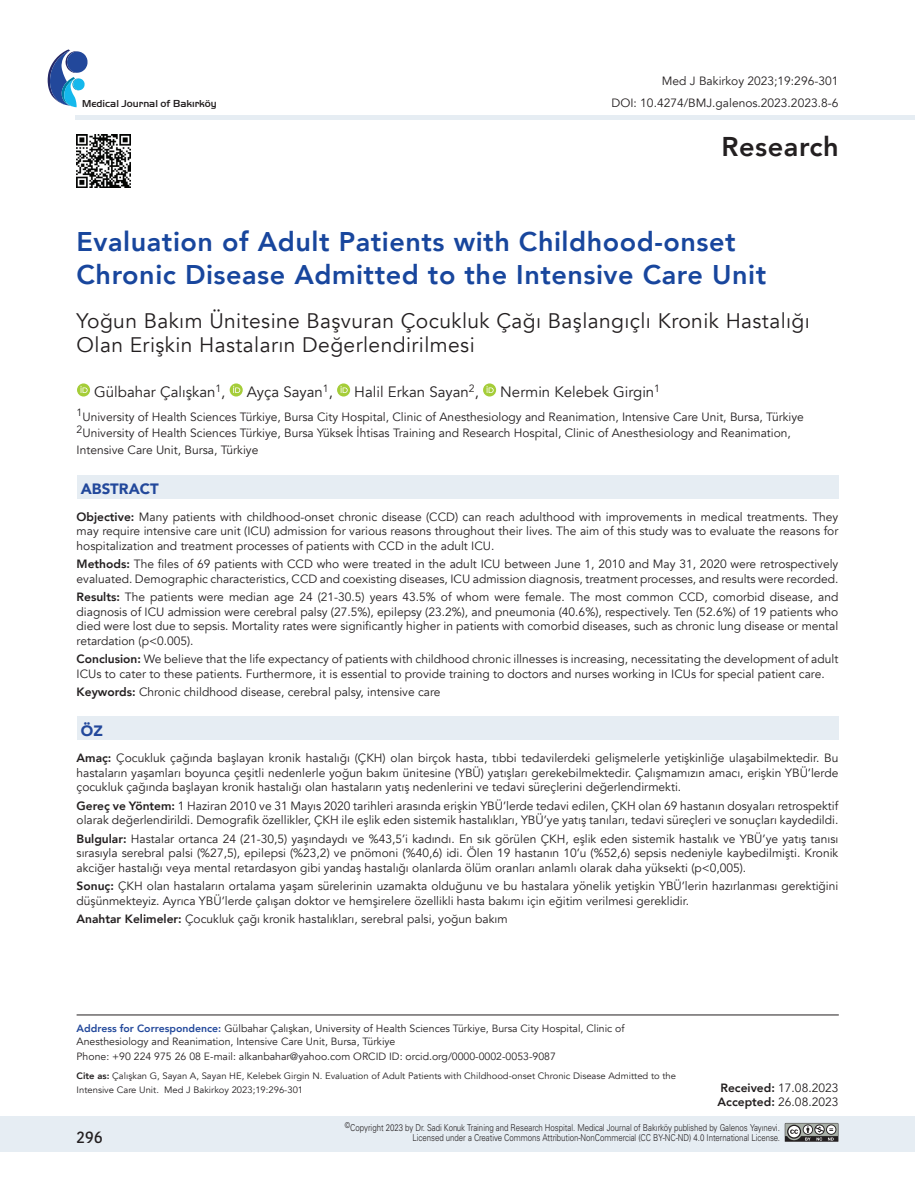
<style>
.page{position:relative;width:915px;height:1191px;background:#fff}
.page>*{position:absolute;margin:0;border:0;box-sizing:border-box;transform-origin:0 0}
.t1{font:800 27.15px "Avenir";letter-spacing:.02em;color:#231f20}
.t2{font:800 27px/32.4px "Avenir";letter-spacing:.02em;color:#18469d}
.t3{font:21px/24px "Avenir";letter-spacing:.02em;color:#231f20}
.t4{font:500 16.5px "Kohinoor Devanagari";color:#231f20}
.t5{font:15px "Avenir";color:#231f20}
.t6{font:900 15px "Avenir";color:#22489b}
.t7{font:12px/14.4px "Avenir";color:#231f20}
.t8{font:10.5px/12.8px "Avenir";color:#231f20}
.t9{font:500 10.5px "Handel Got D";color:#231f20}
.t10{font:9.45px/10.5px "Univers Light Tr";letter-spacing:-.005em;color:#231f20;text-align:right;scale:.83 1}
.t11{font:9.3px/13.5px "Avenir";color:#231f20}
.s1{font-weight:800}
.s2{font-weight:800;color:#22489b}
</style>
<div class="page">
<div style="left:0;top:1116px;width:914px;height:35px;background:#e6edf3"></div>
<hr style="left:75px;top:115px;width:839px;height:4px;background:#e6edf3">
<svg style="left:48px;top:49px;width:40px;height:58px"></svg>
<hr style="left:77px;top:1014px;width:761px;height:1px;background:#231f20">
<svg style="left:784px;top:1123px;width:54px;height:18px"></svg>
<img style="left:77px;top:134px;width:53px;height:54px">
<svg style="left:77px;top:383px;width:13px;height:13px"></svg>
<svg style="left:80px;top:386px;width:8px;height:7px"></svg>
<svg style="left:229px;top:383px;width:14px;height:13px"></svg>
<svg style="left:233px;top:386px;width:7px;height:7px"></svg>
<svg style="left:337px;top:383px;width:13px;height:13px"></svg>
<svg style="left:340px;top:386px;width:7px;height:7px"></svg>
<svg style="left:483px;top:383px;width:13px;height:13px"></svg>
<svg style="left:486px;top:386px;width:7px;height:7px"></svg>
<div style="left:77px;top:475px;width:761px;height:23px;background:#e6edf3"></div>
<div style="left:77px;top:716px;width:761px;height:24px;background:#e6edf3"></div>
<p class="t9" style="left:82px;top:98px;width:136px">Medical Journal of Bakırköy</p>
<p class="t7" style="left:661px;top:74px;width:178px">Med J Bakirkoy 2023;19:296-301</p>
<p class="t7" style="left:611px;top:96px;width:228px">DOI: 10.4274/BMJ.galenos.2023.2023.8-6</p>
<h1 class="t1" style="left:721px;top:126px;width:119px">Research</h1>
<h2 class="t2" style="left:77px;top:226px;width:691px">Evaluation of Adult Patients with Childhood-onset<br>Chronic Disease Admitted to the Intensive Care Unit</h2>
<h3 class="t3" style="left:77px;top:309px;width:734px">Yoğun Bakım Ünitesine Başvuran Çocukluk Çağı Başlangıçlı Kronik Hastalığı<br>Olan Erişkin Hastaların Değerlendirilmesi</h3>
<p class="t5" style="left:94px;top:382px;width:133px">Gülbahar Çalışkan<sup>1</sup>,</p>
<p class="t5" style="left:247px;top:382px;width:87px">Ayça Sayan<sup>1</sup>,</p>
<p class="t5" style="left:354px;top:382px;width:126px">Halil Erkan Sayan<sup>2</sup>,</p>
<p class="t5" style="left:500px;top:382px;width:161px">Nermin Kelebek Girgin<sup>1</sup></p>
<p class="t7" style="left:77px;top:409px;width:728px;line-height:16.5px"><sup>1</sup>University of Health Sciences Türkiye, Bursa City Hospital, Clinic of Anesthesiology and Reanimation, Intensive Care Unit, Bursa, Türkiye<br><sup>2</sup>University of Health Sciences Türkiye, Bursa Yüksek İhtisas Training and Research Hospital, Clinic of Anesthesiology and Reanimation,<br>Intensive Care Unit, Bursa, Türkiye</p>
<p class="t6" style="left:81px;top:476px;width:79px">ABSTRACT</p>
<p class="t7" style="left:77px;top:509px;width:763px;text-align:justify"><span class="s1">Objective:</span> Many patients with childhood-onset chronic disease (CCD) can reach adulthood with improvements in medical treatments. They may require intensive care unit (ICU) admission for various reasons throughout their lives. The aim of this study was to evaluate the reasons for hospitalization and treatment processes of patients with CCD in the adult ICU.</p>
<p class="t7" style="left:77px;top:557px;width:763px"><span class="s1">Methods:</span> The files of 69 patients with CCD who were treated in the adult ICU between June 1, 2010 and May 31, 2020 were retrospectively evaluated. Demographic characteristics, CCD and coexisting diseases, ICU admission diagnosis, treatment processes, and results were recorded.</p>
<p class="t7" style="left:77px;top:590px;width:763px;text-align:justify"><span class="s1">Results:</span> The patients were median age 24 (21-30.5) years 43.5% of whom were female. The most common CCD, comorbid disease, and diagnosis of ICU admission were cerebral palsy (27.5%), epilepsy (23.2%), and pneumonia (40.6%), respectively. Ten (52.6%) of 19 patients who died were lost due to sepsis. Mortality rates were significantly higher in patients with comorbid diseases, such as chronic lung disease or mental retardation (p&lt;0.005).</p>
<p class="t7" style="left:77px;top:652px;width:763px"><span class="s1">Conclusion:</span> We believe that the life expectancy of patients with childhood chronic illnesses is increasing, necessitating the development of adult<br>ICUs to cater to these patients. Furthermore, it is essential to provide training to doctors and nurses working in ICUs for special patient care.</p>
<p class="t7" style="left:77px;top:685px;width:365px"><span class="s1">Keywords:</span> Chronic childhood disease, cerebral palsy, intensive care</p>
<p class="t6" style="left:81px;top:717px;width:23px">ÖZ</p>
<p class="t7" style="left:77px;top:751px;width:763px;text-align:justify"><span class="s1">Amaç:</span> Çocukluk çağında başlayan kronik hastalığı (ÇKH) olan birçok hasta, tıbbi tedavilerdeki gelişmelerle yetişkinliğe ulaşabilmektedir. Bu hastaların yaşamları boyunca çeşitli nedenlerle yoğun bakım ünitesine (YBÜ) yatışları gerekebilmektedir. Çalışmamızın amacı, erişkin YBÜ’lerde çocukluk çağında başlayan kronik hastalığı olan hastaların yatış nedenlerini ve tedavi süreçlerini değerlendirmekti.</p>
<p class="t7" style="left:77px;top:798px;width:763px"><span class="s1">Gereç ve Yöntem:</span> 1 Haziran 2010 ve 31 Mayıs 2020 tarihleri arasında erişkin YBÜ’lerde tedavi edilen, ÇKH olan 69 hastanın dosyaları retrospektif olarak değerlendirildi. Demografik özellikler, ÇKH ile eşlik eden sistemik hastalıkları, YBÜ’ye yatış tanıları, tedavi süreçleri ve sonuçları kaydedildi.</p>
<p class="t7" style="left:77px;top:831px;width:763px;text-align:justify"><span class="s1">Bulgular:</span> Hastalar ortanca 24 (21-30,5) yaşındaydı ve %43,5’i kadındı. En sık görülen ÇKH, eşlik eden sistemik hastalık ve YBÜ’ye yatış tanısı sırasıyla serebral palsi (%27,5), epilepsi (%23,2) ve pnömoni (%40,6) idi. Ölen 19 hastanın 10’u (%52,6) sepsis nedeniyle kaybedilmişti. Kronik akciğer hastalığı veya mental retardasyon gibi yandaş hastalığı olanlarda ölüm oranları anlamlı olarak daha yüksekti (p&lt;0,005).</p>
<p class="t7" style="left:77px;top:879px;width:763px"><span class="s1">Sonuç:</span> ÇKH olan hastaların ortalama yaşam sürelerinin uzamakta olduğunu ve bu hastalara yönelik yetişkin YBÜ’lerin hazırlanması gerektiğini düşünmekteyiz. Ayrıca YBÜ’lerde çalışan doktor ve hemşirelere özellikli hasta bakımı için eğitim verilmesi gereklidir.</p>
<p class="t7" style="left:77px;top:912px;width:432px"><span class="s1">Anahtar Kelimeler:</span> Çocukluk çağı kronik hastalıkları, serebral palsi, yoğun bakım</p>
<p class="t8" style="left:77px;top:1022px;width:549px"><span class="s2">Address for Correspondence:</span> Gülbahar Çalışkan, University of Health Sciences Türkiye, Bursa City Hospital, Clinic of<br>Anesthesiology and Reanimation, Intensive Care Unit, Bursa, Türkiye</p>
<p class="t8" style="left:77px;top:1050px;width:480px">Phone: +90 224 975 26 08 E-mail: alkanbahar@yahoo.com ORCID ID: orcid.org/0000-0002-0053-9087</p>
<p class="t11" style="left:77px;top:1069px;width:600px"><span class="s1">Cite as:</span> Çalışkan G, Sayan A, Sayan HE, Kelebek Girgin N. Evaluation of Adult Patients with Childhood-onset Chronic Disease Admitted to the<br>Intensive Care Unit. Med J Bakirkoy 2023;19:296-301</p>
<p class="t7" style="left:717px;top:1080px;width:122px"><span class="s1">Received:</span> 17.08.2023<br><span class="s1">Accepted:</span> 26.08.2023</p>
<h3 class="t4" style="left:77px;top:1127px;width:28px">296</h3>
<p class="t10" style="left:345px;top:1121px;width:525px"><sup>©</sup>Copyright 2023 by Dr. Sadi Konuk Training and Research Hospital. Medical Journal of Bakırköy published by Galenos Yayınevi.<br>Licensed under a Creative Commons Attribution-NonCommercial (CC BY-NC-ND) 4.0 International License.</p>
</div>
